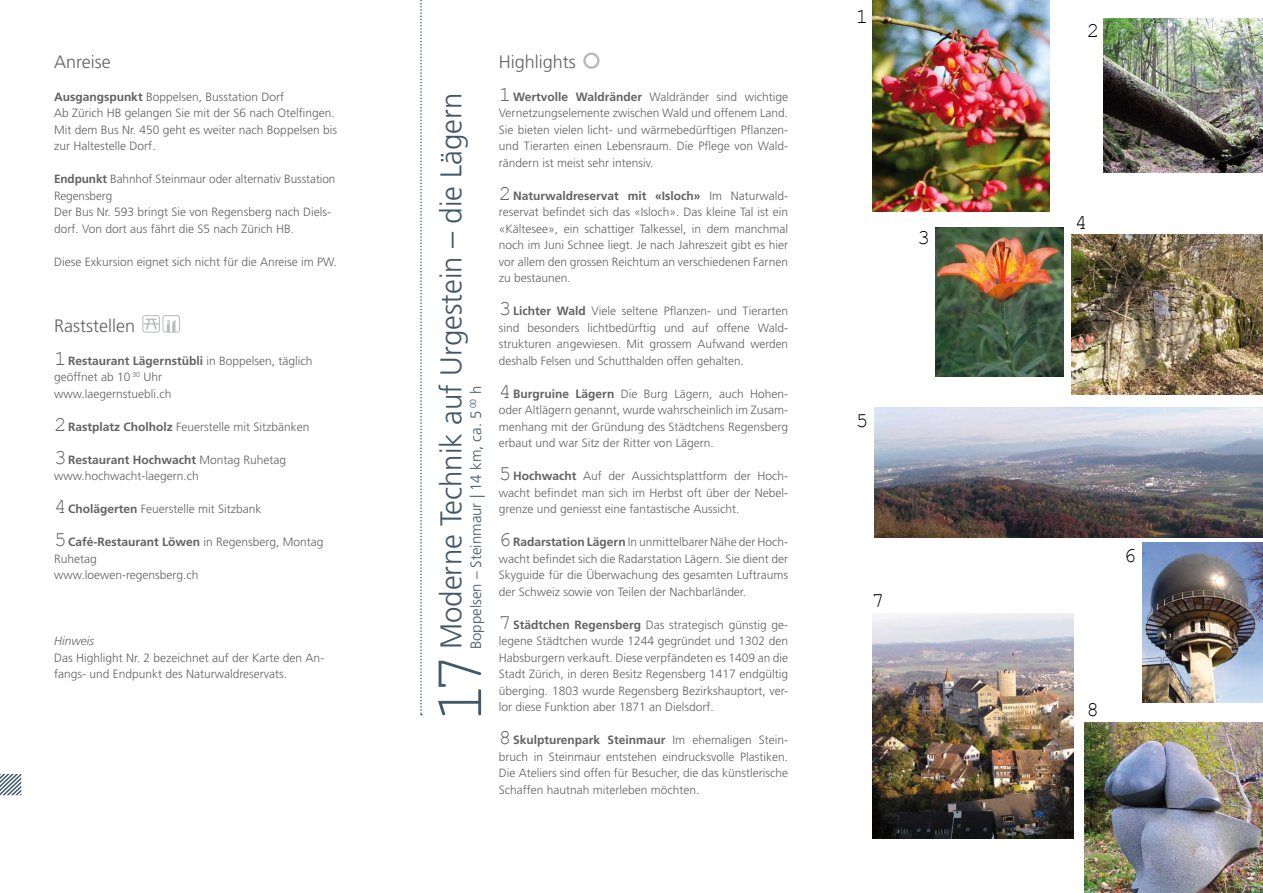
<style>
.page{position:relative;width:1263px;height:893px;background:#fff}
.page>*{position:absolute;margin:0;border:0;box-sizing:border-box;transform-origin:0 0}
.t1{font:69.3px "Courier New";color:#41586b}
.t2{font:300 30px "Frutiger";color:#41586b}
.t3{font:21px "Courier New";color:#000}
.t4{font:300 18px "Frutiger";color:#616264}
.t5{font:300 15px "Frutiger";color:#41586b}
.t6{font:300 12px/16.5px "Frutiger";color:#616264;text-align:justify}
.t7{font:italic 300 12px "Frutiger";color:#616264}
.s1{font-weight:700}
.s2{font-family:"Courier New";font-weight:400;font-size:21px}
.s3{font-size:32.25px}
</style>
<div class="page">
<div style="left:163px;top:315px;width:17px;height:17px;border:1px solid #b9bbbc;border-radius:2px"></div>
<svg style="left:167px;top:320px;width:8px;height:12px"></svg>
<svg style="left:143px;top:316px;width:16px;height:16px"></svg>
<div style="left:143px;top:315px;width:17px;height:17px;border:1px solid #b9bbbc;border-radius:2px"></div>
<svg style="left:143px;top:319px;width:16px;height:10px"></svg>
<img style="left:873px;top:0;width:176px;height:212px">
<img style="left:1103px;top:18px;width:160px;height:154px">
<img style="left:874px;top:407px;width:389px;height:131px">
<img style="left:1084px;top:723px;width:179px;height:170px">
<svg style="left:420px;top:0;width:2px;height:715px"></svg>
<img style="left:1071px;top:235px;width:192px;height:160px">
<img style="left:935px;top:227px;width:128px;height:150px">
<img style="left:1142px;top:542px;width:121px;height:160px">
<img style="left:873px;top:613px;width:201px;height:226px">
<div style="left:583px;top:53px;width:17px;height:16px;border:2px solid #b9bbbc;border-radius:50%"></div>
<svg style="left:0;top:774px;width:22px;height:21px"></svg>
<h3 class="t4" style="left:54px;top:51px;width:58px">Anreise</h3>
<p class="t6" style="left:54px;top:88px;width:284px;text-align:left"><span class="s1">Ausgangspunkt</span> Boppelsen, Busstation Dorf<br>Ab Zürich HB gelangen Sie mit der S6 nach Otelfingen.<br>Mit dem Bus Nr. 450 geht es weiter nach Boppelsen bis zur Haltestelle Dorf.</p>
<p class="t6" style="left:54px;top:171px;width:283px;text-align:left"><span class="s1">Endpunkt</span> Bahnhof Steinmaur oder alternativ Busstation Regensberg<br>Der Bus Nr. 593 bringt Sie von Regensberg nach Diels&shy;dorf. Von dort aus fährt die S5 nach Zürich HB.</p>
<p class="t6" style="left:54px;top:253px;width:284px">Diese Exkursion eignet sich nicht für die Anreise im PW.</p>
<h3 class="t4" style="left:54px;top:315px;width:82px">Raststellen</h3>
<p class="t6" style="left:54px;top:352px;width:260px;text-align:left"><span class="s2">1</span><span class="s1">Restaurant Lägernstübli</span> in Boppelsen, täglich geöffnet ab 10 <sup>30</sup> Uhr<br>www.laegernstuebli.ch</p>
<p class="t6" style="left:54px;top:418px;width:257px"><span class="s2">2</span><span class="s1">Rastplatz Cholholz</span> Feuerstelle mit Sitzbänken</p>
<p class="t6" style="left:54px;top:451px;width:234px"><span class="s2">3</span><span class="s1">Restaurant Hochwacht</span> Montag Ruhetag www.hochwacht-laegern.ch</p>
<p class="t6" style="left:54px;top:501px;width:209px"><span class="s2">4</span><span class="s1">Cholägerten</span> Feuerstelle mit Sitzbank</p>
<p class="t6" style="left:54px;top:534px;width:271px;text-align:left"><span class="s2">5</span><span class="s1">Café-Restaurant Löwen</span> in Regensberg, Montag<br>Ruhetag<br>www.loewen-regensberg.ch</p>
<p class="t7" style="left:54px;top:634px;width:42px">Hinweis</p>
<p class="t6" style="left:54px;top:649px;width:272px">Das Highlight Nr. 2 bezeichnet auf der Karte den An&shy;fangs- und Endpunkt des Naturwaldreservats.</p>
<h2 class="t2" style="left:434px;top:649px;width:558px;rotate:-90deg">Moderne Technik auf Urgestein <span class="s3">–</span> die Lägern</h2>
<p class="t5" style="left:467px;top:649px;width:265px;rotate:-90deg">Boppelsen – Steinmaur | 14 km, ca. 5 <sup>00</sup> h</p>
<h1 class="t1" style="left:417px;top:723px;width:72px;rotate:-90deg">17</h1>
<h3 class="t4" style="left:499px;top:51px;width:79px">Highlights</h3>
<p class="t6" style="left:499px;top:88px;width:291px"><span class="s2">1</span><span class="s1">Wertvolle Waldränder</span> Waldränder sind wichtige Vernetzungselemente zwischen Wald und offenem Land.<br>Sie bieten vielen licht- und wärmebedürftigen Pflanzen&shy;und Tierarten einen Lebensraum. Die Pflege von Wald&shy;rändern ist meist sehr intensiv.</p>
<p class="t6" style="left:499px;top:187px;width:291px"><span class="s2">2</span><span class="s1">Naturwaldreservat mit «Isloch»</span> Im Naturwald&shy;reservat befindet sich das «Isloch». Das kleine Tal ist ein «Kältesee», ein schattiger Talkessel, in dem manchmal noch im Juni Schnee liegt. Je nach Jahreszeit gibt es hier vor allem den grossen Reichtum an verschiedenen Farnen zu bestaunen.</p>
<p class="t6" style="left:499px;top:303px;width:291px"><span class="s2">3</span><span class="s1">Lichter Wald</span> Viele seltene Pflanzen- und Tierarten sind besonders lichtbedürftig und auf offene Wald&shy;strukturen angewiesen. Mit grossem Aufwand werden deshalb Felsen und Schutthalden offen gehalten.</p>
<p class="t6" style="left:499px;top:385px;width:291px"><span class="s2">4</span><span class="s1">Burgruine Lägern</span> Die Burg Lägern, auch Hohen&shy;oder Altlägern genannt, wurde wahrscheinlich im Zusam&shy;menhang mit der Gründung des Städtchens Regensberg erbaut und war Sitz der Ritter von Lägern.</p>
<p class="t6" style="left:499px;top:468px;width:291px"><span class="s2">5</span><span class="s1">Hochwacht</span> Auf der Aussichtsplattform der Hoch&shy;wacht befindet man sich im Herbst oft über der Nebel&shy;grenze und geniesst eine fantastische Aussicht.</p>
<p class="t6" style="left:499px;top:534px;width:291px"><span class="s2">6</span><span class="s1">Radarstation Lägern</span> In unmittelbarer Nähe der Hoch&shy;wacht befindet sich die Radarstation Lägern. Sie dient der Skyguide für die Überwachung des gesamten Luftraums der Schweiz sowie von Teilen der Nachbarländer.</p>
<p class="t6" style="left:499px;top:616px;width:291px"><span class="s2">7</span><span class="s1">Städtchen Regensberg</span> Das strategisch günstig ge&shy;legene Städtchen wurde 1244 gegründet und 1302 den Habsburgern verkauft. Diese verpfändeten es 1409 an die Stadt Zürich, in deren Besitz Regensberg 1417 endgültig überging. 1803 wurde Regensberg Bezirkshauptort, ver&shy;lor diese Funktion aber 1871 an Dielsdorf.</p>
<p class="t6" style="left:499px;top:732px;width:291px"><span class="s2">8</span><span class="s1">Skulpturenpark Steinmaur</span> Im ehemaligen Stein&shy;bruch in Steinmaur entstehen eindrucksvolle Plastiken.<br>Die Ateliers sind offen für Besucher, die das künstlerische Schaffen hautnah miterleben möchten.</p>
<h3 class="t3" style="left:856px;top:3px;width:14px">1</h3>
<h3 class="t3" style="left:917px;top:224px;width:14px">3</h3>
<h3 class="t3" style="left:856px;top:408px;width:14px">5</h3>
<h3 class="t3" style="left:872px;top:588px;width:14px">7</h3>
<h3 class="t3" style="left:1087px;top:18px;width:14px">2</h3>
<h3 class="t3" style="left:1075px;top:209px;width:14px">4</h3>
<h3 class="t3" style="left:1124px;top:542px;width:14px">6</h3>
<h3 class="t3" style="left:1086px;top:696px;width:14px">8</h3>
</div>
